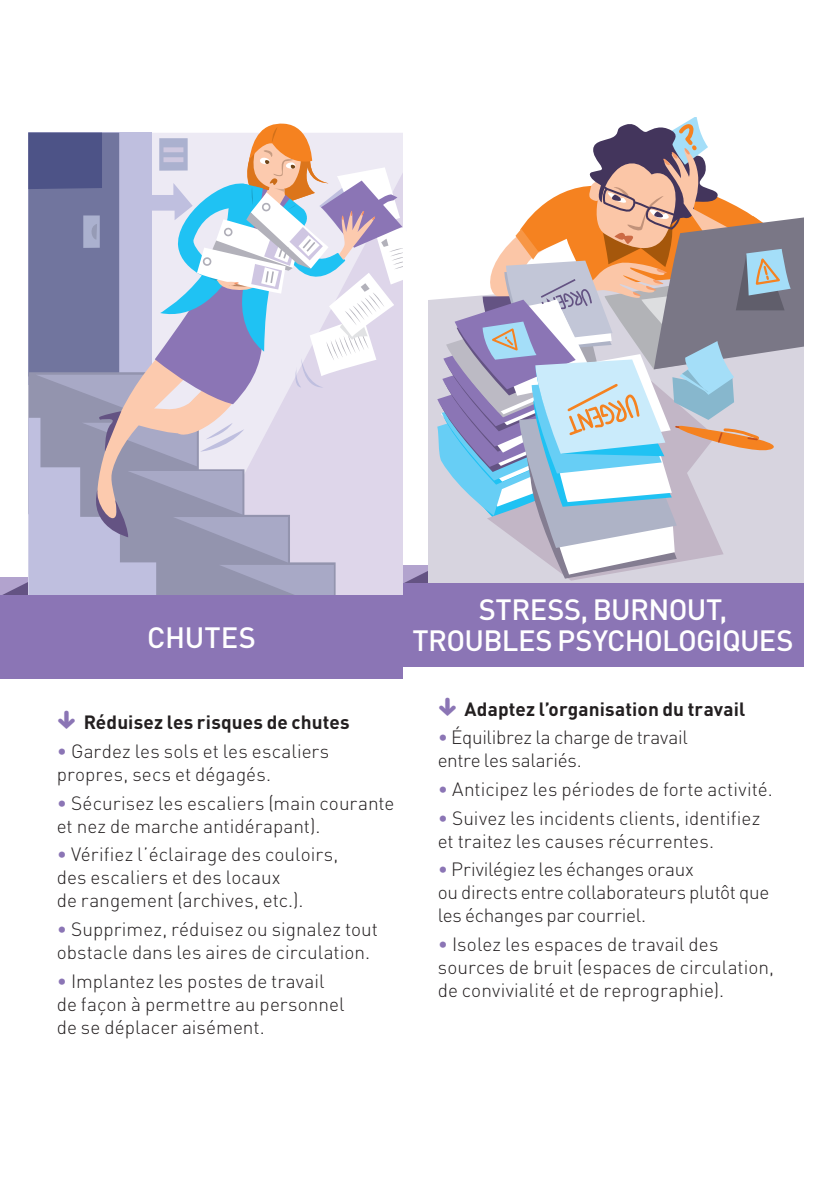
<style>
.page{position:relative;width:840px;height:1191px;background:#fff}
.page>*{position:absolute;margin:0;border:0;box-sizing:border-box;transform-origin:0 0}
.t1{font:500 29px/31px "DINOT";letter-spacing:-.02em;color:#fff;text-align:center}
.t2{font:300 19px/23px "DINOT";color:#231f20}
.t3{font:700 19px "DINOT";letter-spacing:.005em;color:#231f20}
.t4{font:300 19px/23px "DINOT";letter-spacing:-.02em;color:#231f20}
.s1{color:#8b75b5}
</style>
<div class="page">
<div style="left:0;top:595px;width:403px;height:83px;background:#8b75b5"></div>
<svg style="left:0;top:118px;width:802px;height:477px"></svg>
<div style="left:403px;top:583px;width:399px;height:83px;background:#8b75b5"></div>
<h1 class="t1" style="left:147px;top:621px;width:110px">CHUTES</h1>
<p class="t3" style="left:84px;top:710px;width:267px">Réduisez les risques de chutes</p>
<p class="t2" style="left:57px;top:739px;width:274px"><span class="s1">•</span> Gardez les sols et les escaliers propres, secs et dégagés.</p>
<p class="t2" style="left:57px;top:791px;width:339px"><span class="s1">•</span> Sécurisez les escaliers (main courante et nez de marche antidérapant).</p>
<p class="t2" style="left:57px;top:842px;width:283px"><span class="s1">•</span> Vérifiez l’éclairage des couloirs, des escaliers et des locaux<br>de rangement (archives, etc.).</p>
<p class="t2" style="left:57px;top:917px;width:322px"><span class="s1">•</span> Supprimez, réduisez ou signalez tout obstacle dans les aires de circulation.</p>
<p class="t2" style="left:57px;top:969px;width:289px"><span class="s1">•</span> Implantez les postes de travail de façon à permettre au personnel de se déplacer aisément.</p>
<h1 class="t1" style="left:412px;top:594px;width:382px">STRESS, BURNOUT,<br>TROUBLES PSYCHOLOGIQUES</h1>
<p class="t3" style="left:464px;top:696px;width:282px">Adaptez l’organisation du travail</p>
<p class="t4" style="left:437px;top:726px;width:251px"><span class="s1">•</span> Équilibrez la charge de travail entre les salariés.</p>
<p class="t2" style="left:437px;top:777px;width:336px"><span class="s1">•</span> Anticipez les périodes de forte activité.</p>
<p class="t2" style="left:437px;top:806px;width:324px"><span class="s1">•</span> Suivez les incidents clients, identifiez et traitez les causes récurrentes.</p>
<p class="t2" style="left:437px;top:858px;width:333px"><span class="s1">•</span> Privilégiez les échanges oraux<br>ou directs entre collaborateurs plutôt que les échanges par courriel.</p>
<p class="t2" style="left:437px;top:932px;width:338px"><span class="s1">•</span> Isolez les espaces de travail des sources de bruit (espaces de circulation, de convivialité et de reprographie).</p>
</div>
